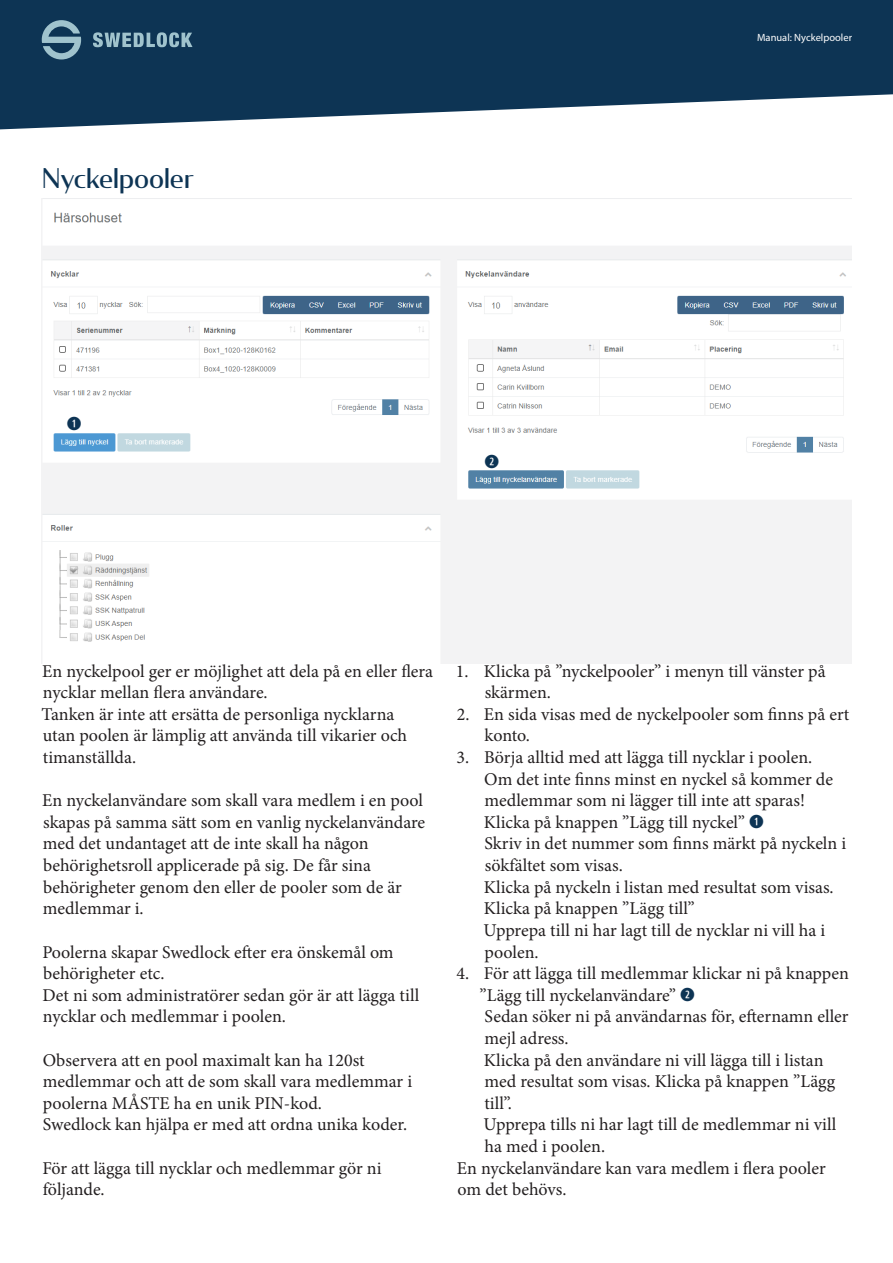
<style>
.page{position:relative;width:893px;height:1263px;background:#fff}
.page>*{position:absolute;margin:0;border:0;box-sizing:border-box;transform-origin:0 0}
.t1{font:27px "Condor";color:#0d3454}
.t2{font:18px/21.6px "Minion Pro";color:#231f20}
.t3{font:700 18px "Combi Numerals";color:#0d3454}
.t4{font:10.5px "Myriad Pro";color:#fff}
.s1{font-family:"Combi Numerals";font-weight:700;color:#0d3454}
</style>
<div class="page">
<svg style="left:0;top:0;width:893px;height:130px;background:#2f516c"></svg>
<svg style="left:42px;top:20px;width:39px;height:39px;background:#587c91"></svg>
<svg style="left:93px;top:32px;width:99px;height:15px"></svg>
<img style="left:42px;top:212px;width:810px;height:451px">
<p class="t1" style="left:42px;top:161px;width:153px">Nyckelpooler</p>
<p class="t4" style="left:757px;top:31px;width:97px">Manual: Nyckelpooler</p>
<p class="t3" style="left:67px;top:417px;width:16px">q</p>
<p class="t3" style="left:484px;top:454px;width:16px">w</p>
<p class="t2" style="left:42px;top:660px;width:393px">En nyckelpool ger er möjlighet att dela på en eller flera nycklar mellan flera användare.<br>Tanken är inte att ersätta de personliga nycklarna<br>utan poolen är lämplig att använda till vikarier och timanställda.</p>
<p class="t2" style="left:42px;top:790px;width:384px">En nyckelanvändare som skall vara medlem i en pool skapas på samma sätt som en vanlig nyckelanvändare med det undantaget att de inte skall ha någon behörighetsroll applicerade på sig. De får sina behörigheter genom den eller de pooler som de är medlemmar i.</p>
<p class="t2" style="left:42px;top:941px;width:378px">Poolerna skapar Swedlock efter era önskemål om behörigheter etc.<br>Det ni som administratörer sedan gör är att lägga till nycklar och medlemmar i poolen.</p>
<p class="t2" style="left:43px;top:1049px;width:371px">Observera att en pool maximalt kan ha 120st medlemmar och att de som skall vara medlemmar i poolerna MÅSTE ha en unik PIN-kod.<br>Swedlock kan hjälpa er med att ordna unika koder.</p>
<p class="t2" style="left:42px;top:1157px;width:341px">För att lägga till nycklar och medlemmar gör ni följande.</p>
<p class="t2" style="left:485px;top:660px;width:342px;text-indent:-29px">1. Klicka på ”nyckelpooler” i menyn till vänster på skärmen.</p>
<p class="t2" style="left:485px;top:703px;width:366px;text-indent:-28px">2. En sida visas med de nyckelpooler som finns på ert konto.</p>
<p class="t2" style="left:484px;top:747px;width:364px;text-indent:-27px">3. Börja alltid med att lägga till nycklar i poolen.<br>Om det inte finns minst en nyckel så kommer de medlemmar som ni lägger till inte att sparas!<br>Klicka på knappen ”Lägg till nyckel” <span class="s1">q<br></span>Skriv in det nummer som finns märkt på nyckeln i sökfältet som visas.<br>Klicka på nyckeln i listan med resultat som visas.<br>Klicka på knappen ”Lägg till”<br>Upprepa till ni har lagt till de nycklar ni vill ha i poolen.</p>
<p class="t2" style="left:479px;top:963px;width:371px;text-indent:-23px">4. För att lägga till medlemmar klickar ni på knappen ”Lägg till nyckelanvändare” <span class="s1">w<br></span>Sedan söker ni på användarnas för, efternamn eller mejl adress.<br>Klicka på den användare ni vill lägga till i listan med resultat som visas. Klicka på knappen ”Lägg till”.<br>Upprepa tills ni har lagt till de medlemmar ni vill ha med i poolen.</p>
<p class="t2" style="left:457px;top:1157px;width:370px">En nyckelanvändare kan vara medlem i flera pooler om det behövs.</p>
</div>
